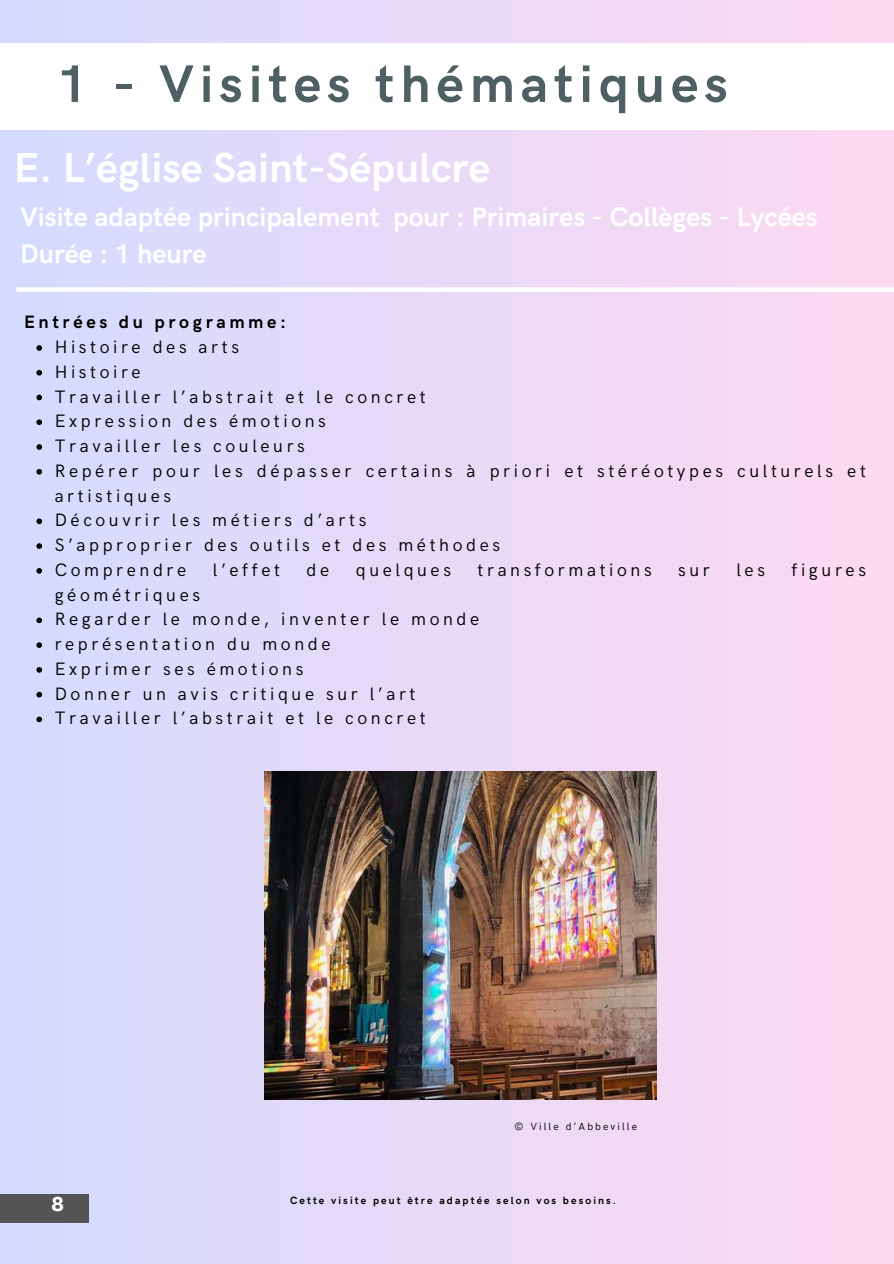
<style>
.page{position:relative;width:894px;height:1264px;background:#fff}
.page>*{position:absolute;margin:0;border:0;box-sizing:border-box;transform-origin:0 0}
.t1{font:700 52.8px "HK Grotesk";letter-spacing:.11em;color:#4f6062}
.t2{font:700 42px "HK Grotesk";color:#fff}
.t3{font:700 27px/37.2px "HK Grotesk";color:#fff}
.t4{font:700 19.5px "Agrandir";color:#fff}
.t5{font:18px/24.8px "HK Grotesk";letter-spacing:.2em;color:#000}
.t6{font:700 18px "HK Grotesk";letter-spacing:.2em;color:#000}
.t7{font:700 10.5px "HK Grotesk";letter-spacing:.2em;color:#000}
.t8{font:10.5px "HK Grotesk";letter-spacing:.2em;color:#000}
</style>
<div class="page">
<div style="left:0;top:0;width:893px;height:1263px;background:linear-gradient(to right,#d4dbfe,#fdd9f0)"></div>
<div style="left:0;top:43px;width:893px;height:87px;background:#fff"></div>
<div style="left:0;top:1193px;width:89px;height:29px;background:#545454"></div>
<div style="left:16px;top:287px;width:877px;height:5px;background:#fff"></div>
<img style="left:265px;top:771px;width:391px;height:328px">
<svg style="left:36px;top:345px;width:6px;height:6px"></svg>
<svg style="left:36px;top:370px;width:6px;height:5px"></svg>
<svg style="left:36px;top:394px;width:6px;height:6px"></svg>
<svg style="left:36px;top:419px;width:6px;height:6px"></svg>
<svg style="left:36px;top:444px;width:6px;height:6px"></svg>
<svg style="left:36px;top:469px;width:6px;height:5px"></svg>
<svg style="left:36px;top:518px;width:6px;height:6px"></svg>
<svg style="left:36px;top:543px;width:6px;height:6px"></svg>
<svg style="left:36px;top:568px;width:6px;height:5px"></svg>
<svg style="left:36px;top:617px;width:6px;height:6px"></svg>
<svg style="left:36px;top:642px;width:6px;height:6px"></svg>
<svg style="left:36px;top:667px;width:6px;height:5px"></svg>
<svg style="left:36px;top:691px;width:6px;height:6px"></svg>
<svg style="left:36px;top:716px;width:6px;height:6px"></svg>
<h1 class="t1" style="left:57px;top:54px;width:672px">1 - Visites thématiques</h1>
<h2 class="t2" style="left:14px;top:144px;width:478px">E. L’église Saint-Sépulcre</h2>
<h3 class="t3" style="left:20px;top:199px;width:798px">Visite adaptée principalement pour : Primaires - Collèges - Lycées<br>Durée : 1 heure</h3>
<p class="t6" style="left:24px;top:312px;width:263px">Entrées du programme:</p>
<p class="t5" style="left:55px;top:335px;width:812px">Histoire des arts<br>Histoire<br>Travailler l’abstrait et le concret<br>Expression des émotions<br>Travailler les couleurs<br>Repérer pour les dépasser certains à priori et stéréotypes culturels et artistiques<br>Découvrir les métiers d’arts<br>S’approprier des outils et des méthodes<br>Comprendre</p>
<p class="t5" style="left:213px;top:558px;width:69px">l’effet</p>
<p class="t5" style="left:306px;top:558px;width:24px">de</p>
<p class="t5" style="left:356px;top:558px;width:97px">quelques</p>
<p class="t5" style="left:477px;top:558px;width:175px">transformations</p>
<p class="t5" style="left:678px;top:558px;width:33px">sur</p>
<p class="t5" style="left:736px;top:558px;width:30px">les</p>
<p class="t5" style="left:791px;top:558px;width:76px">figures</p>
<p class="t5" style="left:55px;top:583px;width:426px">géométriques<br>Regarder le monde, inventer le monde représentation du monde<br>Exprimer ses émotions<br>Donner un avis critique sur l’art<br>Travailler l’abstrait et le concret</p>
<p class="t4" style="left:51px;top:1196px;width:14px">8</p>
<p class="t8" style="left:514px;top:1120px;width:124px">© Ville d’Abbeville</p>
<p class="t7" style="left:290px;top:1194px;width:328px">Cette visite peut être adaptée selon vos besoins.</p>
</div>
